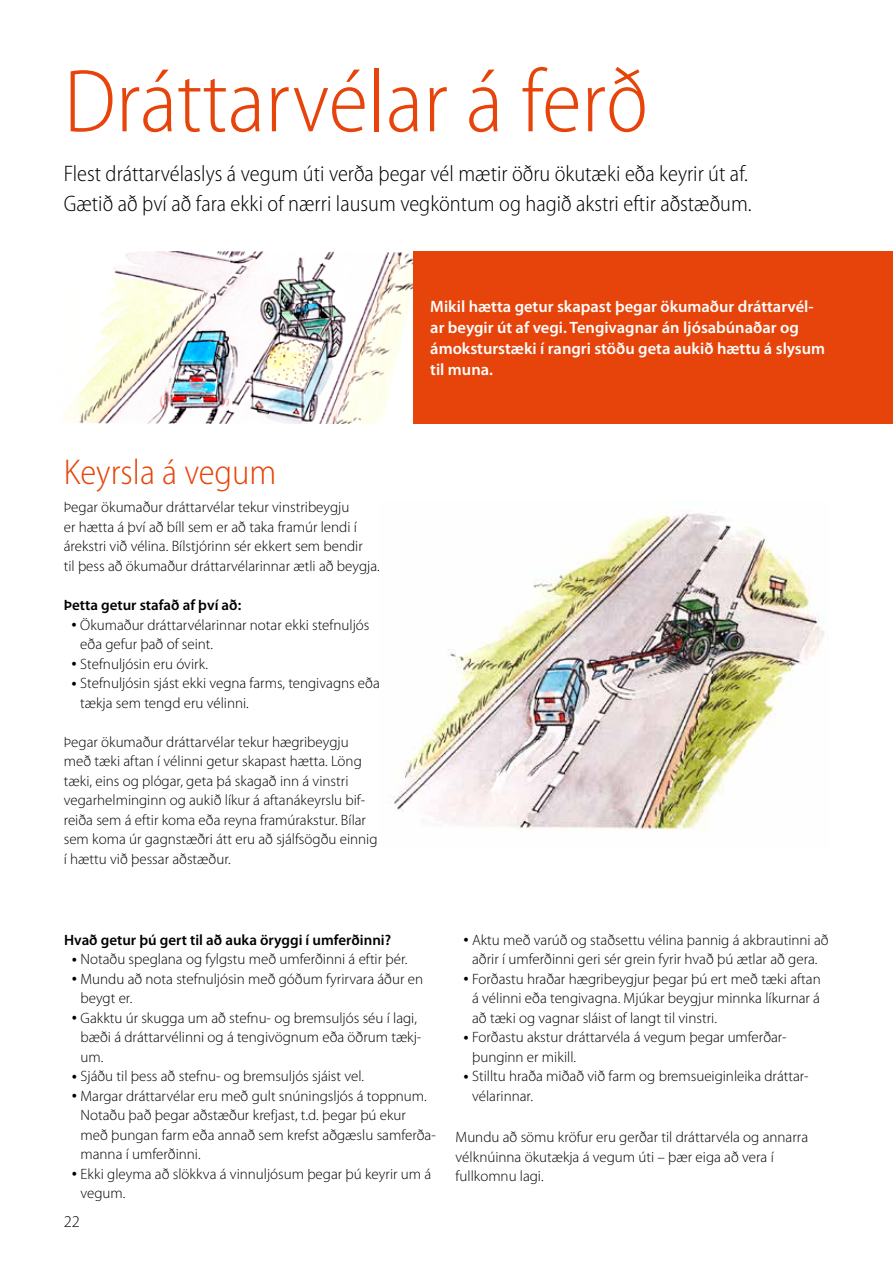
<style>
.page{position:relative;width:893px;height:1263px;background:#fff}
.page>*{position:absolute;margin:0;border:0;box-sizing:border-box;transform-origin:0 0}
.t1{font:300 semi-condensed 90px "Myriad Pro";color:#e6440a}
.t2{font:300 semi-condensed 36px "Myriad Pro";color:#e6440a}
.t3{font:300 semi-condensed 22.5px/30px "Myriad Pro";color:#000}
.t4{font:600 16.5px/21px "Myriad Pro";color:#fff}
.t5{font:300 16.5px "Myriad Pro";color:#000}
.t6{font:300 15px/19.5px "Myriad Pro";color:#000}
.t7{font:600 15px "Myriad Pro";color:#000}
.s1{font-family:"Minion Pro";font-weight:400;font-style:italic}
</style>
<div class="page">
<img style="left:391px;top:512px;width:433px;height:318px">
<img style="left:62px;top:251px;width:351px;height:172px">
<div style="left:413px;top:251px;width:480px;height:172px;background:#e6440a"></div>
<h1 class="t1" style="left:64px;top:53px;width:586px">Dráttarvélar á ferð</h1>
<h3 class="t3" style="left:64px;top:159px;width:689px">Flest dráttarvélaslys á vegum úti verða þegar vél mætir öðru ökutæki eða keyrir út af.<br>Gætið að því að fara ekki of nærri lausum vegköntum og hagið akstri eftir aðstæðum.</h3>
<h2 class="t2" style="left:64px;top:453px;width:214px">Keyrsla á vegum</h2>
<p class="t6" style="left:64px;top:498px;width:318px">Þegar ökumaður dráttarvélar tekur vinstribeygju<br>er hætta á því að bíll sem er að taka framúr lendi í árekstri við vélina. Bílstjórinn sér ekkert sem bendir<br>til þess að ökumaður dráttarvélarinnar ætli að beygja.</p>
<p class="t7" style="left:64px;top:595px;width:179px">Þetta getur stafað af því að:</p>
<p class="t6" style="left:80px;top:615px;width:291px;text-indent:-9px"><span class="s1">•</span> Ökumaður dráttarvélarinnar notar ekki stefnuljós eða gefur það of seint.</p>
<p class="t6" style="left:71px;top:654px;width:138px"><span class="s1">•</span> Stefnuljósin eru óvirk.</p>
<p class="t6" style="left:80px;top:673px;width:301px;text-indent:-9px"><span class="s1">•</span> Stefnuljósin sjást ekki vegna farms, tengivagns eða tækja sem tengd eru vélinni.</p>
<p class="t6" style="left:64px;top:732px;width:315px">Þegar ökumaður dráttarvélar tekur hægribeygju með tæki aftan í vélinni getur skapast hætta. Löng tæki, eins og plógar, geta þá skagað inn á vinstri vegarhelminginn og aukið líkur á aftanákeyrslu bif&shy;reiða sem á eftir koma eða reyna framúrakstur. Bílar sem koma úr gagnstæðri átt eru að sjálfsögðu einnig í hættu við þessar aðstæður.</p>
<p class="t4" style="left:430px;top:295px;width:396px">Mikil hætta getur skapast þegar ökumaður dráttarvél&shy;ar beygir út af vegi. Tengivagnar án ljósabúnaðar og ámoksturstæki í rangri stöðu geta aukið hættu á slysum til muna.</p>
<p class="t7" style="left:64px;top:930px;width:329px">Hvað getur þú gert til að auka öryggi í umferðinni?</p>
<p class="t6" style="left:72px;top:950px;width:337px"><span class="s1">•</span> Notaðu speglana og fylgstu með umferðinni á eftir þér.</p>
<p class="t6" style="left:81px;top:969px;width:344px;text-indent:-9px"><span class="s1">•</span> Mundu að nota stefnuljósin með góðum fyrirvara áður en beygt er.</p>
<p class="t6" style="left:81px;top:1008px;width:342px;text-indent:-9px"><span class="s1">•</span> Gakktu úr skugga um að stefnu- og bremsuljós séu í lagi, bæði á dráttarvélinni og á tengivögnum eða öðrum tækj&shy;um.</p>
<p class="t6" style="left:72px;top:1067px;width:294px"><span class="s1">•</span> Sjáðu til þess að stefnu- og bremsuljós sjáist vel.</p>
<p class="t6" style="left:81px;top:1086px;width:357px;text-indent:-9px"><span class="s1">•</span> Margar dráttarvélar eru með gult snúningsljós á toppnum.<br>Notaðu það þegar aðstæður krefjast, t.d. þegar þú ekur með þungan farm eða annað sem krefst aðgæslu samferða&shy;manna í umferðinni.</p>
<p class="t6" style="left:81px;top:1164px;width:352px;text-indent:-9px"><span class="s1">•</span> Ekki gleyma að slökkva á vinnuljósum þegar þú keyrir um á vegum.</p>
<p class="t5" style="left:64px;top:1212px;width:18px">22</p>
<p class="t6" style="left:463px;top:930px;width:367px;text-align:center"><span class="s1">•</span> Aktu með varúð og staðsettu vélina þannig á akbrautinni að aðrir í umferðinni geri sér grein fyrir hvað þú ætlar að gera.</p>
<p class="t6" style="left:472px;top:969px;width:350px;text-align:justify;text-indent:-9px"><span class="s1">•</span> Forðastu hraðar hægribeygjur þegar þú ert með tæki aftan á vélinni eða tengivagna. Mjúkar beygjur minnka líkurnar á að tæki og vagnar sláist of langt til vinstri.</p>
<p class="t6" style="left:472px;top:1028px;width:316px;text-indent:-9px"><span class="s1">•</span> Forðastu akstur dráttarvéla á vegum þegar umferðar&shy;þunginn er mikill.</p>
<p class="t6" style="left:472px;top:1067px;width:338px;text-indent:-9px"><span class="s1">•</span> Stilltu hraða miðað við farm og bremsueiginleika dráttar&shy;vélarinnar.</p>
<p class="t6" style="left:456px;top:1127px;width:354px">Mundu að sömu kröfur eru gerðar til dráttarvéla og annarra vélknúinna ökutækja á vegum úti – þær eiga að vera í fullkomnu lagi.</p>
</div>
